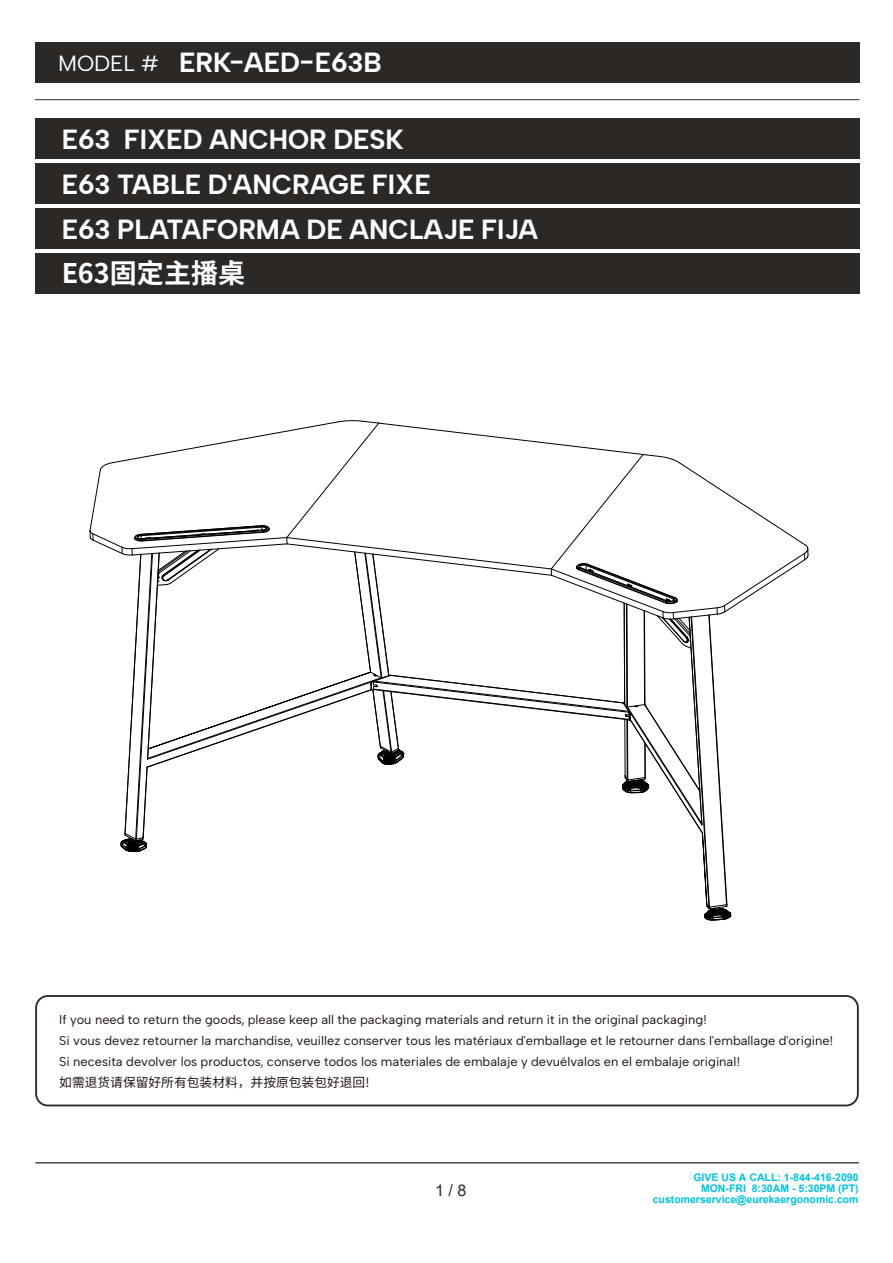
<style>
.page{position:relative;width:893px;height:1263px;background:#fff}
.page>*{position:absolute;margin:0;border:0;box-sizing:border-box;transform-origin:0 0}
.t1{font:700 27px/45px "Albert Sans";color:#fff}
.t2{font:700 27px "Source Han Sans CN";color:#fff}
.t3{font:16.05px "Arial";color:#2c2826}
.t4{font:12.75px/20.7px "Albert Sans";color:#201512}
.t5{font:12.75px "Source Han Sans CN";color:#201512}
.t6{font:700 10.5px/11.2px "Arial";color:#00c2df;text-align:right}
.s1{font-weight:400;font-size:21.9px}
</style>
<div class="page">
<hr style="left:36px;top:1162px;width:822px;height:1px;background:#2c2826">
<hr style="left:35px;top:99px;width:824px;height:1px;background:#2c2826">
<div style="left:35px;top:42px;width:824px;height:41px;background:#2c2826"></div>
<div style="left:35px;top:995px;width:823px;height:111px;border:2px solid #2c2826;border-radius:12px"></div>
<div style="left:35px;top:164px;width:824px;height:40px;background:#2c2826"></div>
<div style="left:35px;top:119px;width:824px;height:40px;background:#2c2826"></div>
<div style="left:35px;top:208px;width:824px;height:41px;background:#2c2826"></div>
<div style="left:35px;top:253px;width:824px;height:40px;background:#2c2826"></div>
<svg style="left:89px;top:420px;width:719px;height:501px"></svg>
<h1 class="t1" style="left:58px;top:40px;width:325px"><span class="s1">MODEL #</span> ERK-AED-E63B</h1>
<h1 class="t1" style="left:62px;top:117px;width:478px">E63 FIXED ANCHOR DESK<br>E63 TABLE D'ANCRAGE FIXE<br>E63 PLATAFORMA DE ANCLAJE FIJA</h1>
<h1 class="t2" style="left:62px;top:258px;width:185px">E63固定主播桌</h1>
<p class="t4" style="left:59px;top:1009px;width:775px">If you need to return the goods, please keep all the packaging materials and return it in the original packaging!<br>Si vous devez retourner la marchandise, veuillez conserver tous les matériaux d'emballage et le retourner dans l'emballage d'origine!<br>Si necesita devolver los productos, conserve todos los materiales de embalaje y devuélvalos en el embalaje original!</p>
<p class="t5" style="left:59px;top:1075px;width:312px">如需退货请保留好所有包装材料，并按原包装包好退回!</p>
<p class="t3" style="left:435px;top:1179px;width:33px">1 / 8</p>
<p class="t6" style="left:652px;top:1171px;width:207px">GIVE US A CALL: 1-844-416-2090<br>MON-FRI 8:30AM - 5:30PM (PT) customerservice@eurekaergonomic.com</p>
</div>
